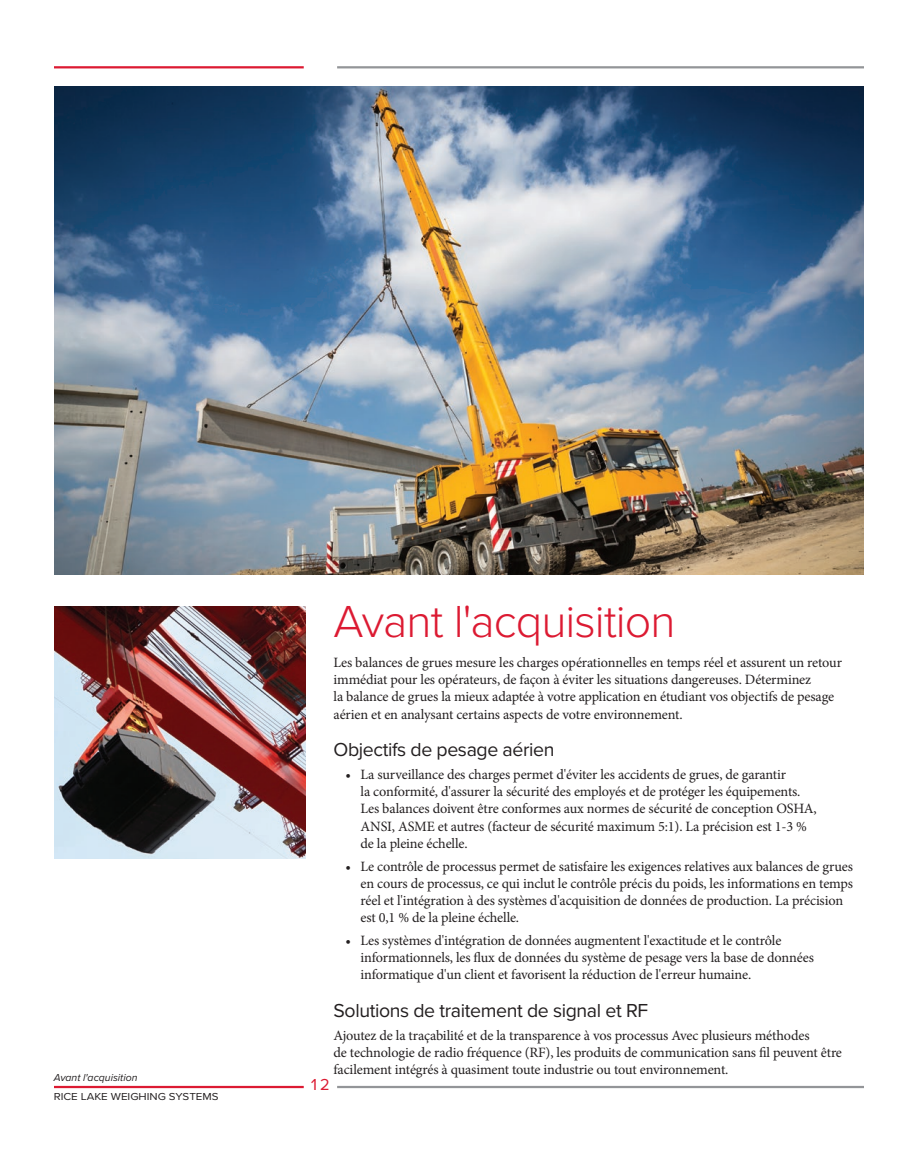
<style>
.page{position:relative;width:918px;height:1175px;background:#fff}
.page>*{position:absolute;margin:0;border:0;box-sizing:border-box;transform-origin:0 0}
.Headline__Light{font:300 46.5px "Proxima Nova";letter-spacing:-.02em;color:#dc1a32}
.Sub_Headline__Light{font:19.5px "Proxima Nova";letter-spacing:-.02em;color:#231f20}
.t1{font:16.5px "Proxima Nova";color:#dc1a32}
.Body_Copy{font:14.25px/17.2px "Minion Pro";letter-spacing:-.01em;color:#231f20}
.t2{font:10.5px "Proxima Nova";color:#231f20;scale:1.1 1}
.CW_Message{font:italic 10.5px "Proxima Nova";color:#231f20}
</style>
<div class="page">
<hr style="left:54px;top:1085px;width:250px;height:3px;background:#dc1a32">
<hr style="left:54px;top:66px;width:250px;height:2px;background:#dc1a32">
<hr style="left:337px;top:1085px;width:527px;height:3px;background:#939598">
<hr style="left:337px;top:66px;width:527px;height:2px;background:#939598">
<img style="left:54px;top:86px;width:810px;height:488px">
<img style="left:54px;top:606px;width:252px;height:253px">
<p class="CW_Message" style="left:54px;top:1069px;width:85px">Avant l'acquisition</p>
<p class="t2" style="left:54px;top:1088px;width:151px">RICE LAKE WEIGHING SYSTEMS</p>
<p class="Headline__Light" style="left:334px;top:587px;width:344px">Avant l'acquisition</p>
<p class="Body_Copy" style="left:334px;top:654px;width:510px">Les balances de grues mesure les charges opérationnelles en temps réel et assurent un retour immédiat pour les opérateurs, de façon à éviter les situations dangereuses. Déterminez<br>la balance de grues la mieux adaptée à votre application en étudiant vos objectifs de pesage aérien et en analysant certains aspects de votre environnement.</p>
<p class="Sub_Headline__Light" style="left:334px;top:735px;width:222px">Objectifs de pesage aérien</p>
<p class="Body_Copy" style="left:361px;top:765px;width:458px;text-indent:-15px">• La surveillance des charges permet d'éviter les accidents de grues, de garantir<br>la conformité, d'assurer la sécurité des employés et de protéger les équipements.<br>Les balances doivent être conformes aux normes de sécurité de conception OSHA, ANSI, ASME et autres (facteur de sécurité maximum 5:1). La précision est 1-3 % de la pleine échelle.</p>
<p class="Body_Copy" style="left:361px;top:857px;width:494px;text-indent:-15px">• Le contrôle de processus permet de satisfaire les exigences relatives aux balances de grues en cours de processus, ce qui inclut le contrôle précis du poids, les informations en temps réel et l'intégration à des systèmes d'acquisition de données de production. La précision est 0,1 % de la pleine échelle.</p>
<p class="Body_Copy" style="left:361px;top:931px;width:455px;text-indent:-15px">• Les systèmes d'intégration de données augmentent l'exactitude et le contrôle informationnels, les flux de données du système de pesage vers la base de données informatique d'un client et favorisent la réduction de l'erreur humaine.</p>
<p class="Sub_Headline__Light" style="left:334px;top:996px;width:316px">Solutions de traitement de signal et RF</p>
<p class="Body_Copy" style="left:334px;top:1026px;width:510px">Ajoutez de la traçabilité et de la transparence à vos processus Avec plusieurs méthodes<br>de technologie de radio fréquence (RF), les produits de communication sans fil peuvent être facilement intégrés à quasiment toute industrie ou tout environnement.</p>
<p class="t1" style="left:310px;top:1072px;width:22px">12</p>
</div>
